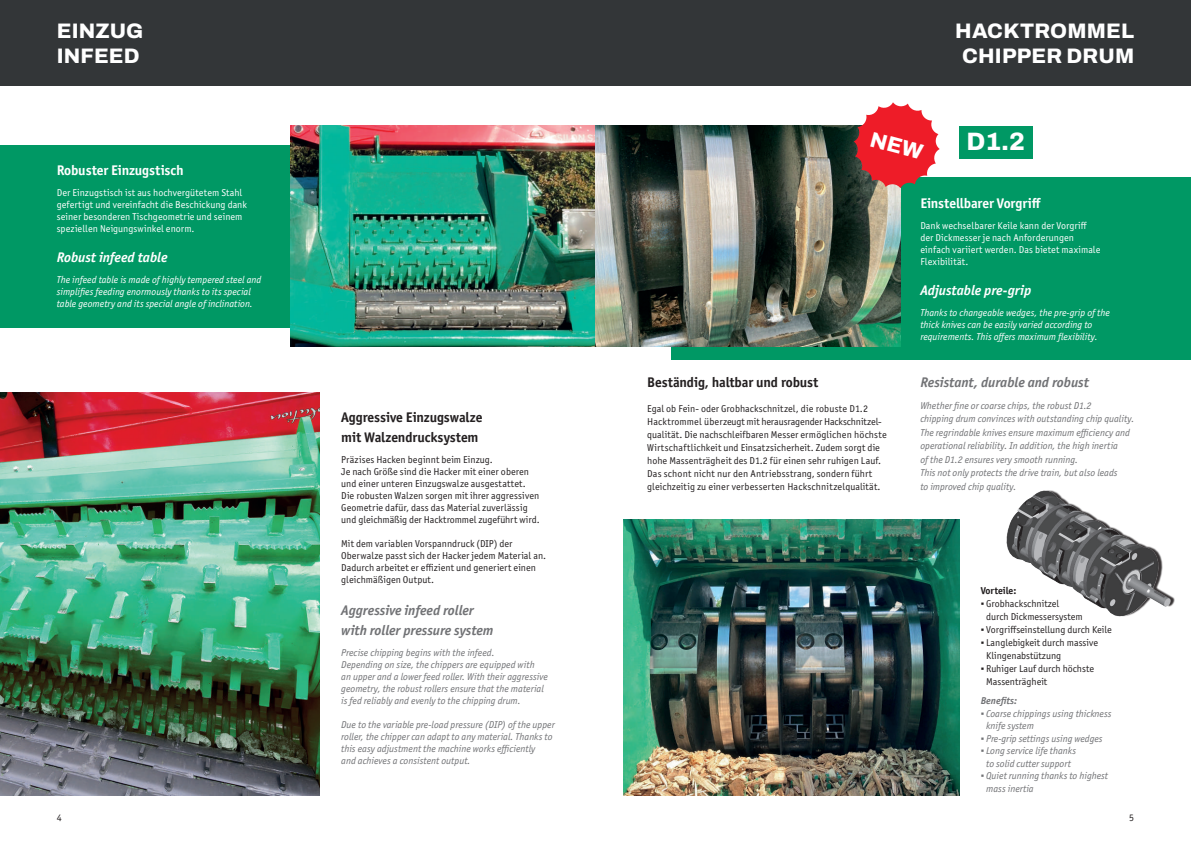
<style>
.page{position:relative;width:1191px;height:842px;background:#fff}
.page>*{position:absolute;margin:0;border:0;box-sizing:border-box;transform-origin:0 0}
.t1{font:800 25.2px "Archivo";color:#fff}
.t2{font:800 21px/25px "Archivo";letter-spacing:.01em;color:#fff}
.t3{font:italic 700 14px/20px "Officina Sans ITC Pro";letter-spacing:-.005em;color:#717275}
.t4{font:700 14px/20px "Officina Sans ITC Pro";letter-spacing:-.005em;color:#231f20}
.t5{font:700 14px "Officina Sans ITC Pro";letter-spacing:-.005em;color:#fff}
.t6{font:italic 700 14px "Officina Sans ITC Pro";letter-spacing:-.005em;color:#fff}
.t7{font:10px/13px "Officina Sans ITC Pro";letter-spacing:.005em;color:#231f20}
.t8{font:italic 10px/12px "Officina Sans ITC Pro";color:#717275}
.t9{font:10px/12px "Officina Sans ITC Pro";letter-spacing:.005em;color:#fff}
.t10{font:italic 10px/12px "Officina Sans ITC Pro";color:#fff}
.t11{font:700 10px "Officina Sans ITC Pro";color:#231f20}
.t12{font:italic 700 10px "Officina Sans ITC Pro";color:#717275}
.s1{font-family:"Arial"}
.s2{font-family:"Arial";font-style:normal}
</style>
<div class="page">
<div style="left:0;top:145px;width:530px;height:182px;background:#009864"></div>
<div style="left:671px;top:178px;width:520px;height:182px;background:#009864"></div>
<div style="left:0;top:0;width:1191px;height:85px;background:#333638"></div>
<img style="left:624px;top:520px;width:335px;height:275px">
<img style="left:291px;top:126px;width:609px;height:221px">
<img style="left:0;top:392px;width:319px;height:403px">
<div style="left:1009px;top:489px;width:166px;height:128px;background:#231f20;opacity:.9"></div>
<img style="left:1006px;top:489px;width:164px;height:128px">
<div style="left:959px;top:126px;width:73px;height:33px;background:#009864"></div>
<svg style="left:853px;top:102px;width:86px;height:86px"></svg>
<h2 class="t2" style="left:57px;top:18px;width:88px">EINZUG<br>INFEED</h2>
<h2 class="t2" style="left:955px;top:18px;width:180px;text-align:center">HACKTROMMEL<br>CHIPPER DRUM</h2>
<h3 class="t5" style="left:57px;top:162px;width:128px">Robuster Einzugstisch</h3>
<p class="t9" style="left:57px;top:187px;width:192px">Der Einzugstisch ist aus hochvergütetem Stahl gefertigt und vereinfacht die Beschickung dank seiner besonderen Tischgeometrie und seinem speziellen Neigungswinkel enorm.</p>
<h3 class="t6" style="left:57px;top:249px;width:112px">Robust infeed table</h3>
<p class="t10" style="left:57px;top:274px;width:206px">The infeed table is made of highly tempered steel and simplifies feeding enormously thanks to its special table geometry and its special angle of inclination.</p>
<h3 class="t4" style="left:341px;top:407px;width:143px">Aggressive Einzugswalze mit Walzendrucksystem</h3>
<p class="t7" style="left:341px;top:454px;width:200px;line-height:12px">Präzises Hacken beginnt beim Einzug.<br>Je nach Größe sind die Hacker mit einer oberen und einer unteren Einzugswalze ausgestattet.<br>Die robusten Walzen sorgen mit ihrer aggressiven Geometrie dafür, dass das Material zuverlässig und gleichmäßig der Hacktrommel zugeführt wird.</p>
<p class="t7" style="left:341px;top:538px;width:206px;line-height:12px">Mit dem variablen Vorspanndruck (DIP) der Oberwalze passt sich der Hacker jedem Material an.<br>Dadurch arbeitet er effizient und generiert einen gleichmäßigen Output.</p>
<h3 class="t3" style="left:341px;top:600px;width:154px">Aggressive infeed roller with roller pressure system</h3>
<p class="t8" style="left:341px;top:647px;width:208px">Precise chipping begins with the infeed.<br>Depending on size, the chippers are equipped with<br>an upper and a lower feed roller. With their aggressive geometry, the robust rollers ensure that the material is fed reliably and evenly to the chipping drum.</p>
<p class="t8" style="left:341px;top:719px;width:215px">Due to the variable pre-load pressure (DIP) of the upper roller, the chipper can adapt to any material. Thanks to this easy adjustment the machine works efficiently<br>and achieves a consistent output.</p>
<h3 class="t4" style="left:647px;top:372px;width:173px">Beständig, haltbar und robust</h3>
<p class="t7" style="left:647px;top:402px;width:241px">Egal ob Fein- oder Grobhackschnitzel, die robuste D1.2<br>Hacktrommel überzeugt mit herausragender Hackschnitzel&shy;qualität. Die nachschleifbaren Messer ermöglichen höchste Wirtschaftlichkeit und Einsatzsicherheit. Zudem sorgt die hohe Massenträgheit des D1.2 für einen sehr ruhigen Lauf.<br>Das schont nicht nur den Antriebsstrang, sondern führt gleichzeitig zu einer verbesserten Hackschnitzelqualität.</p>
<h1 class="t1" style="left:966px;top:122px;width:60px">D1.2</h1>
<h3 class="t5" style="left:920px;top:194px;width:122px">Einstellbarer Vorgriff</h3>
<p class="t9" style="left:920px;top:220px;width:182px">Dank wechselbarer Keile kann der Vorgriff der Dickmesser je nach Anforderungen einfach variiert werden. Das bietet maximale Flexibilität.</p>
<h3 class="t6" style="left:920px;top:282px;width:112px">Adjustable pre-grip</h3>
<p class="t10" style="left:920px;top:307px;width:191px">Thanks to changeable wedges, the pre-grip of the thick knives can be easily varied according to requirements. This offers maximum flexibility.</p>
<h3 class="t3" style="left:920px;top:372px;width:170px">Resistant, durable and robust</h3>
<p class="t8" style="left:920px;top:399px;width:215px;line-height:13.5px">Whether fine or coarse chips, the robust D1.2<br>chipping drum convinces with outstanding chip quality.<br>The regrindable knives ensure maximum efficiency and operational reliability. In addition, the high inertia<br>of the D1.2 ensures very smooth running.<br>This not only protects the drive train, but also leads<br>to improved chip quality.</p>
<p class="t11" style="left:980px;top:584px;width:37px">Vorteile:</p>
<p class="t7" style="left:986px;top:597px;width:98px;text-indent:-6px"><span class="s1">▪</span> Grobhackschnitzel durch Dickmessersystem</p>
<p class="t7" style="left:980px;top:623px;width:132px"><span class="s1">▪</span> Vorgriffseinstellung durch Keile</p>
<p class="t7" style="left:986px;top:636px;width:113px;text-indent:-6px"><span class="s1">▪</span> Langlebigkeit durch massive<br>Klingenabstützung</p>
<p class="t7" style="left:986px;top:662px;width:109px;text-indent:-6px"><span class="s1">▪</span> Ruhiger Lauf durch höchste<br>Massenträgheit</p>
<p class="t12" style="left:980px;top:695px;width:38px">Benefits:</p>
<p class="t8" style="left:986px;top:707px;width:127px;line-height:12.5px;text-indent:-6px"><span class="s2">▪</span> Coarse chippings using thickness knife system</p>
<p class="t8" style="left:980px;top:733px;width:123px"><span class="s2">▪</span> Pre-grip settings using wedges</p>
<p class="t8" style="left:980px;top:745px;width:97px;line-height:12.5px;text-align:center"><span class="s2">▪</span> Long service life thanks to solid cutter support</p>
<p class="t8" style="left:986px;top:770px;width:123px;line-height:12.5px;text-indent:-6px"><span class="s2">▪</span> Quiet running thanks to highest mass inertia</p>
<p class="t7" style="left:57px;top:811px;width:6px">4</p>
<p class="t7" style="left:1129px;top:811px;width:6px">5</p>
</div>
